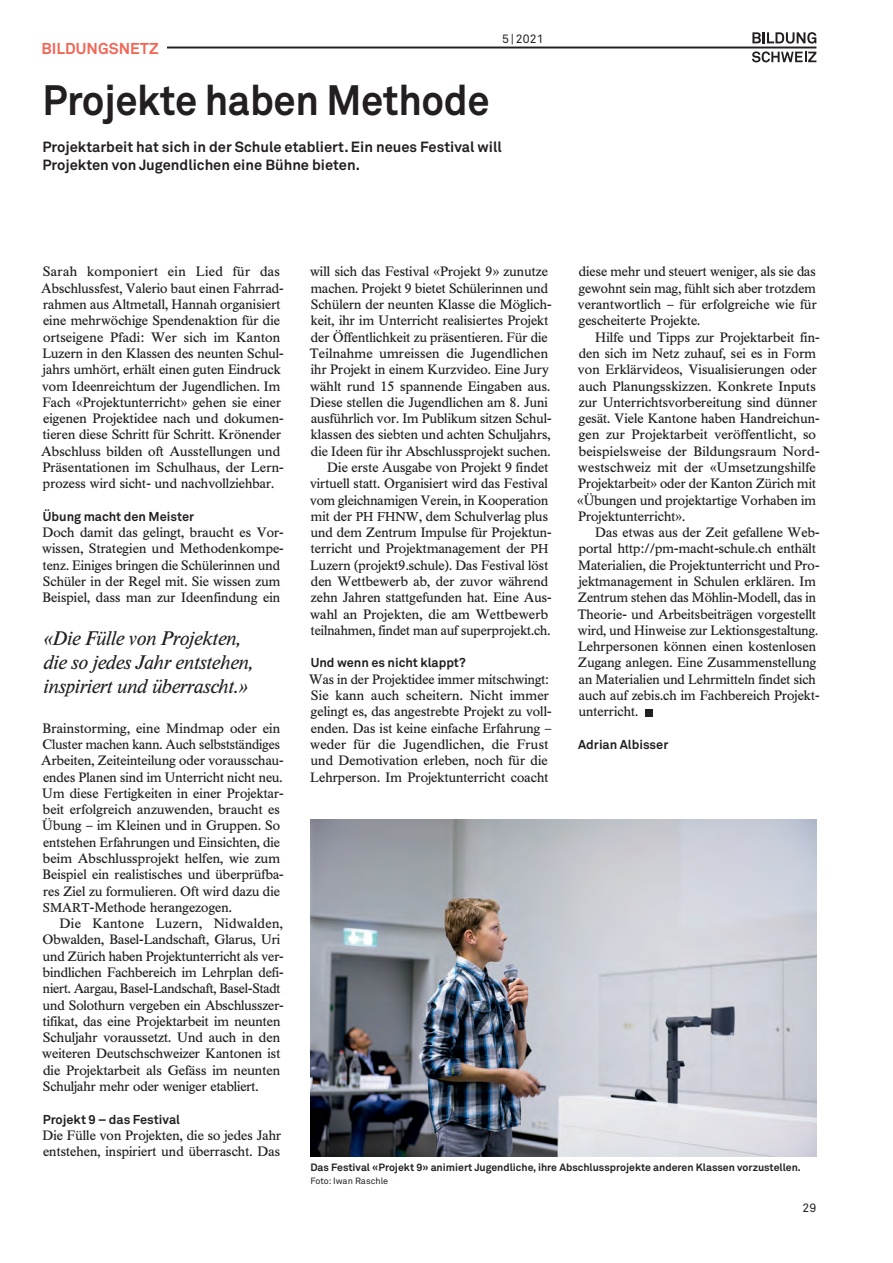
<style>
.page{position:relative;width:893px;height:1263px;background:#fff}
.page>*{position:absolute;margin:0;border:0;box-sizing:border-box;transform-origin:0 0}
.t1{font:700 42px "Akkurat Pro";letter-spacing:-.01em;color:#231f20;scale:.95 1}
.t2{font:italic 19.5px/24px "Times BQ";letter-spacing:.005em;color:#231f20}
.t3{font:700 15.6px "Akkurat Pro";letter-spacing:.005em;color:#f26656}
.t4{font:700 14.7px/18.3px "Akkurat Pro";color:#231f20}
.t5{font:13.5px/16.4px "Times BQ";letter-spacing:.005em;color:#231f20}
.t6{font:700 12.75px "Akkurat Pro";color:#231f20}
.t7{font:12.15px "Akkurat Pro";letter-spacing:.01em;color:#231f20}
.t8{font:700 10.5px "Akkurat Pro";color:#231f20}
.t9{font:9px "Akkurat Pro";letter-spacing:-.005em;color:#231f20}
.s1{font-size:12.75px}
</style>
<div class="page">
<hr style="left:43px;top:47px;width:773px;height:1px;background:#231f20">
<svg style="left:752px;top:51px;width:64px;height:11px"></svg>
<svg style="left:752px;top:32px;width:64px;height:12px"></svg>
<div style="left:33px;top:33px;width:134px;height:29px;background:#fff"></div>
<img style="left:310px;top:819px;width:506px;height:338px">
<div style="left:645px;top:709px;width:7px;height:7px;background:#231f20"></div>
<p class="t3" style="left:41px;top:39px;width:119px">BILDUNGSNETZ</p>
<p class="t7" style="left:502px;top:32px;width:43px">5 | 2021</p>
<h1 class="t1" style="left:43px;top:74px;width:472px">Projekte haben Methode</h1>
<p class="t4" style="left:43px;top:137px;width:461px">Projektarbeit hat sich in der Schule etabliert. Ein neues Festival will<br>Projekten von Jugendlichen eine Bühne bieten.</p>
<p class="t5" style="left:41px;top:264px;width:244px">Sarah komponiert ein Lied für das Abschlussfest, Valerio baut einen Fahrrad&shy;rahmen aus Altmetall, Hannah organisiert eine mehrwöchige Spendenaktion für die ortseigene Pfadi: Wer sich im Kanton Luzern in den Klassen des neunten Schul&shy;jahrs umhört, erhält einen guten Eindruck vom Ideenreichtum der Jugendlichen. Im Fach «Projektunterricht» gehen sie einer eigenen Projektidee nach und dokumen&shy;tieren diese Schritt für Schritt. Krönender Abschluss bilden oft Ausstellungen und Präsentationen im Schulhaus, der Lern&shy;prozess wird sicht- und nachvollziehbar.</p>
<p class="t6" style="left:43px;top:508px;width:153px">Übung macht den Meister</p>
<p class="t5" style="left:42px;top:524px;width:243px">Doch damit das gelingt, braucht es Vor&shy;wissen, Strategien und Methodenkompe&shy;tenz. Einiges bringen die Schülerinnen und Schüler in der Regel mit. Sie wissen zum Beispiel, dass man zur Ideenfindung ein</p>
<h2 class="t2" style="left:43px;top:627px;width:211px">«Die Fülle von Projekten, die so jedes Jahr entstehen, inspiriert und überrascht.»</h2>
<p class="t5" style="left:41px;top:720px;width:244px">Brainstorming, eine Mindmap oder ein Cluster machen kann. Auch selbstständiges Arbeiten, Zeiteinteilung oder vorausschau&shy;endes Planen sind im Unterricht nicht neu.<br>Um diese Fertigkeiten in einer Projektar&shy;beit erfolgreich anzuwenden, braucht es Übung – im Kleinen und in Gruppen. So entstehen Erfahrungen und Einsichten, die beim Abschlussprojekt helfen, wie zum Beispiel ein realistisches und überprüfba&shy;res Ziel zu formulieren. Oft wird dazu die <span class="s1">SMART</span>-Methode herangezogen.</p>
<p class="t5" style="left:42px;top:915px;width:243px;text-indent:17px">Die Kantone Luzern, Nidwalden, Obwalden, Basel-Landschaft, Glarus, Uri und Zürich haben Projektunterricht als ver&shy;bindlichen Fachbereich im Lehrplan defi&shy;niert. Aargau, Basel-Landschaft, Basel-Stadt und Solothurn vergeben ein Abschlusszer&shy;tifikat, das eine Projektarbeit im neunten Schuljahr voraussetzt. Und auch in den weiteren Deutschschweizer Kantonen ist die Projektarbeit als Gefäss im neunten Schuljahr mehr oder weniger etabliert.</p>
<p class="t6" style="left:43px;top:1111px;width:139px">Projekt 9 – das Festival</p>
<p class="t5" style="left:42px;top:1127px;width:240px">Die Fülle von Projekten, die so jedes Jahr entstehen, inspiriert und überrascht. Das</p>
<p class="t5" style="left:310px;top:264px;width:243px;text-align:right">will sich das Festival «Projekt 9» zunutze machen. Projekt 9 bietet Schülerinnen und Schülern der neunten Klasse die Möglich&shy;keit, ihr im Unterricht realisiertes Projekt der Öffentlichkeit zu präsentieren. Für die Teilnahme umreissen die Jugendlichen ihr Projekt in einem Kurzvideo. Eine Jury wählt rund 15 spannende Eingaben aus.<br>Diese stellen die Jugendlichen am 8. Juni ausführlich vor. Im Publikum sitzen Schul&shy;klassen des siebten und achten Schuljahrs, die Ideen für ihr Abschlussprojekt suchen.<br>Die erste Ausgabe von Projekt 9 findet virtuell statt. Organisiert wird das Festival vom gleichnamigen Verein, in Kooperation mit der <span class="s1">PH FHNW</span>, dem Schulverlag plus und dem Zentrum Impulse für Projektun&shy;terricht und Projektmanagement der <span class="s1">PH </span>Luzern (projekt9.schule). Das Festival löst den Wettbewerb ab, der zuvor während zehn Jahren stattgefunden hat. Eine Aus&shy;wahl an Projekten, die am Wettbewerb teilnahmen, findet man auf superprojekt.ch.</p>
<p class="t6" style="left:311px;top:655px;width:156px">Und wenn es nicht klappt?</p>
<p class="t5" style="left:309px;top:671px;width:244px">Was in der Projektidee immer mitschwingt:<br>Sie kann auch scheitern. Nicht immer gelingt es, das angestrebte Projekt zu voll&shy;enden. Das ist keine einfache Erfahrung – weder für die Jugendlichen, die Frust und Demotivation erleben, noch für die Lehrperson. Im Projektunterricht coacht</p>
<p class="t5" style="left:578px;top:264px;width:240px;text-align:justify">diese mehr und steuert weniger, als sie das gewohnt sein mag, fühlt sich aber trotzdem verantwortlich – für erfolgreiche wie für gescheiterte Projekte.</p>
<p class="t5" style="left:577px;top:329px;width:244px;text-indent:18px">Hilfe und Tipps zur Projektarbeit fin&shy;den sich im Netz zuhauf, sei es in Form von Erklärvideos, Visualisierungen oder auch Planungsskizzen. Konkrete Inputs zur Unterrichtsvorbereitung sind dünner gesät. Viele Kantone haben Handreichun&shy;gen zur Projektarbeit veröffentlicht, so beispielsweise der Bildungsraum Nord&shy;westschweiz mit der «Umsetzungshilfe Projektarbeit» oder der Kanton Zürich mit «Übungen und projektartige Vorhaben im Projektunterricht».</p>
<p class="t5" style="left:578px;top:524px;width:243px;text-indent:17px">Das etwas aus der Zeit gefallene Web&shy;portal http://pm-macht-schule.ch enthält Materialien, die Projektunterricht und Pro&shy;jektmanagement in Schulen erklären. Im Zentrum stehen das Möhlin-Modell, das in Theorie- und Arbeitsbeiträgen vorgestellt wird, und Hinweise zur Lektionsgestaltung.<br>Lehrpersonen können einen kostenlosen Zugang anlegen. Eine Zusammenstellung an Materialien und Lehrmitteln findet sich auch auf zebis.ch im Fachbereich Projekt&shy;unterricht.</p>
<p class="t6" style="left:578px;top:737px;width:92px">Adrian Albisser</p>
<p class="t8" style="left:310px;top:1160px;width:492px">Das Festival «Projekt 9» animiert Jugendliche, ihre Abschlussprojekte anderen Klassen vorzustellen.</p>
<p class="t9" style="left:310px;top:1175px;width:79px">Foto: Iwan Raschle</p>
<p class="t7" style="left:802px;top:1200px;width:15px">29</p>
</div>
